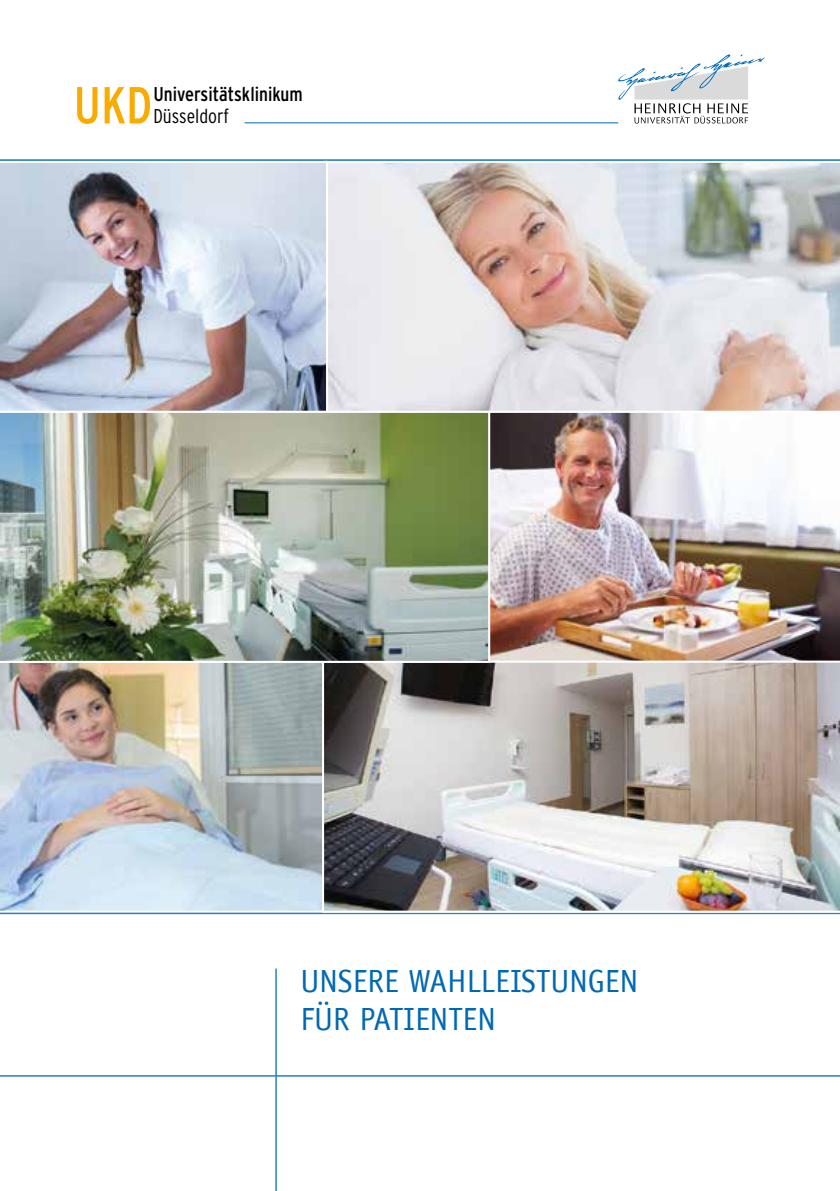
<style>
.page{position:relative;width:840px;height:1191px;background:#fff}
.page>*{position:absolute;margin:0;border:0;box-sizing:border-box;transform-origin:0 0}
.t1{font:condensed 52px "Interstate";color:#f8ac00}
.t2{font:32px/38.4px "Officina Sans";color:#0069b4}
.t3{font:condensed 20px "Interstate";color:#000}
.t4{font:300 condensed 20px "Interstate";color:#000}
</style>
<div class="page">
<img style="left:0;top:663px;width:322px;height:248px">
<hr style="left:0;top:159px;width:839px;height:2px;background:#0069b4">
<hr style="left:244px;top:122px;width:374px;height:1px;background:#0069b4">
<svg style="left:617px;top:54px;width:147px;height:70px"></svg>
<hr style="left:275px;top:968px;width:1px;height:223px;background:#2581c4">
<hr style="left:0;top:1075px;width:839px;height:1px;background:#2581c4">
<img style="left:328px;top:162px;width:511px;height:249px">
<hr style="left:0;top:912px;width:839px;height:2px;background:#2581c4">
<img style="left:0;top:163px;width:327px;height:248px">
<img style="left:490px;top:412px;width:349px;height:248px">
<img style="left:324px;top:660px;width:515px;height:251px">
<img style="left:0;top:412px;width:490px;height:251px">
<h1 class="t1" style="left:74px;top:76px;width:80px">UKD</h1>
<p class="t3" style="left:153px;top:83px;width:151px">Universitätsklinikum</p>
<p class="t4" style="left:153px;top:105px;width:77px">Düsseldorf</p>
<p class="t2" style="left:300px;top:961px;width:339px">UNSERE WAHLLEISTUNGEN<br>FÜR PATIENTEN</p>
</div>
